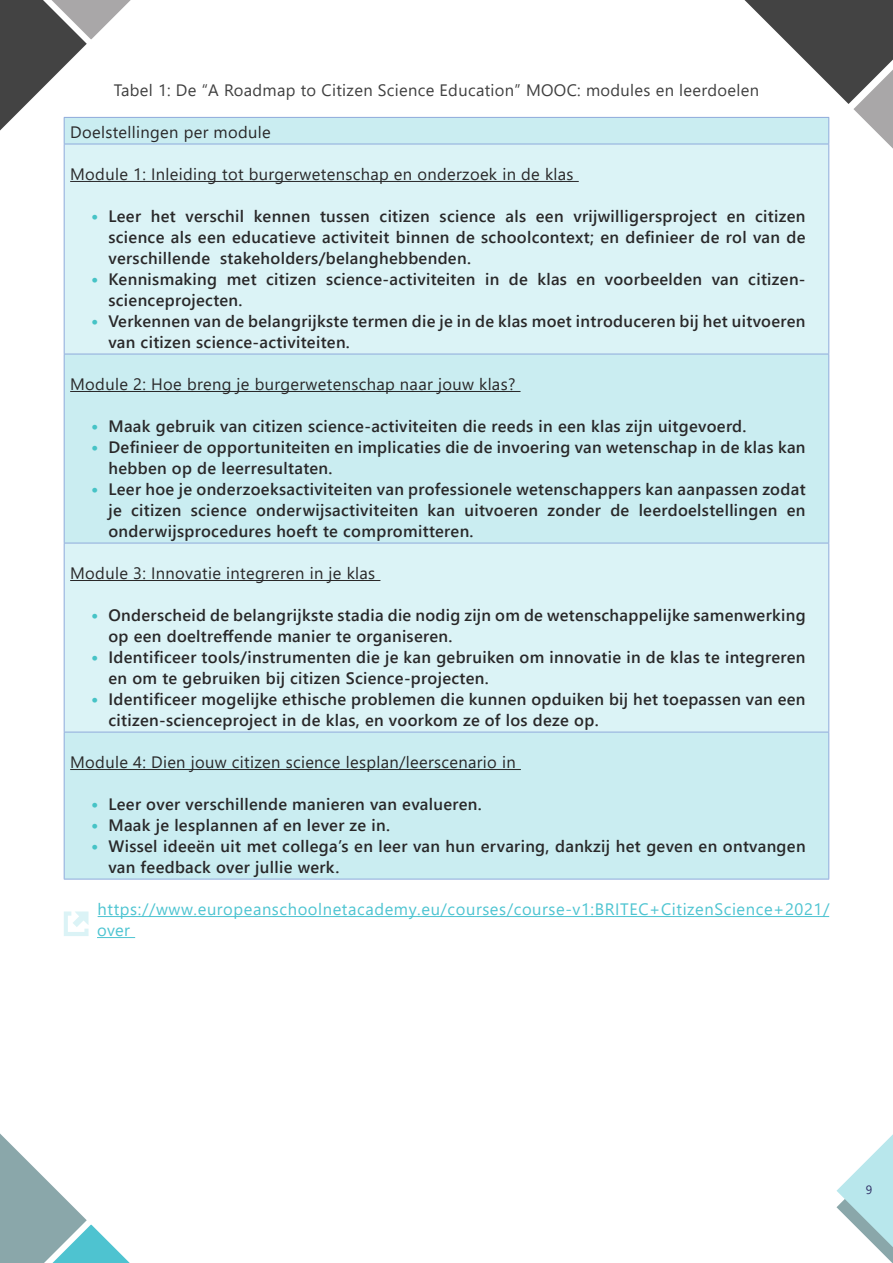
<style>
.page{position:relative;width:893px;height:1263px;background:#fff}
.page>*{position:absolute;margin:0;border:0;box-sizing:border-box;transform-origin:0 0}
.t1{font:600 16.5px/21px "Segoe UI";letter-spacing:.02em;color:#292829}
.t2{font:16.5px "Segoe UI";letter-spacing:.02em;color:#292829}
.t3{font:16.5px/21px "Segoe UI";letter-spacing:.035em;color:#4dc4d1}
.t4{font:16.5px "Segoe UI";letter-spacing:.02em;color:#404040}
.t5{font:12px "Segoe UI";color:#303066}
.s1{font-family:"Helvetica Neue";font-weight:300;font-size:13.5px;color:#46c3c6}
</style>
<div class="page">
<hr style="left:98px;top:916px;width:731px;height:1px;background:#4dc4d1">
<hr style="left:97px;top:937px;width:38px;height:1px;background:#4dc4d1">
<div style="left:65px;top:118px;width:763px;height:761px;background:#caedf1"></div>
<svg style="left:65px;top:145px;width:763px;height:587px;background:#d5f0f4"></svg>
<hr style="left:64px;top:117px;width:765px;height:1px;background:#8eaadb">
<hr style="left:64px;top:144px;width:765px;height:1px;background:#8eaadb">
<hr style="left:64px;top:144px;width:1px;height:210px;background:#8eaadb">
<hr style="left:828px;top:144px;width:1px;height:210px;background:#8eaadb">
<hr style="left:64px;top:354px;width:765px;height:1px;background:#8eaadb">
<hr style="left:64px;top:354px;width:1px;height:189px;background:#8eaadb">
<hr style="left:828px;top:354px;width:1px;height:189px;background:#8eaadb">
<hr style="left:64px;top:543px;width:765px;height:1px;background:#8eaadb">
<hr style="left:64px;top:543px;width:1px;height:189px;background:#8eaadb">
<hr style="left:828px;top:543px;width:1px;height:189px;background:#8eaadb">
<hr style="left:64px;top:732px;width:765px;height:1px;background:#8eaadb">
<hr style="left:64px;top:732px;width:1px;height:147px;background:#8eaadb">
<hr style="left:828px;top:732px;width:1px;height:147px;background:#8eaadb">
<hr style="left:64px;top:879px;width:765px;height:1px;background:#8eaadb">
<hr style="left:70px;top:181px;width:509px;height:1px;background:#292829">
<hr style="left:70px;top:391px;width:451px;height:1px;background:#292829">
<hr style="left:70px;top:580px;width:310px;height:1px;background:#292829">
<hr style="left:70px;top:769px;width:451px;height:1px;background:#292829">
<svg style="left:64px;top:911px;width:25px;height:25px"></svg>
<svg style="left:836px;top:1134px;width:57px;height:129px"></svg>
<svg style="left:540px;top:0;width:353px;height:187px"></svg>
<svg style="left:0;top:0;width:217px;height:144px"></svg>
<svg style="left:0;top:1133px;width:130px;height:130px"></svg>
<p class="t4" style="left:114px;top:75px;width:647px">Tabel 1: De “A Roadmap to Citizen Science Education” MOOC: modules en leerdoelen</p>
<p class="t2" style="left:70px;top:117px;width:202px">Doelstellingen per module</p>
<p class="t2" style="left:70px;top:159px;width:505px">Module 1: Inleiding tot burgerwetenschap en onderzoek in de klas</p>
<p class="t1" style="left:108px;top:204px;width:699px;text-align:justify;text-indent:-17px"><span class="s1">•</span> Leer het verschil kennen tussen citizen science als een vrijwilligersproject en citizen science als een educatieve activiteit binnen de schoolcontext; en definieer de rol van de verschillende stakeholders/belanghebbenden.</p>
<p class="t1" style="left:108px;top:267px;width:699px;text-indent:-17px"><span class="s1">•</span> Kennismaking met citizen science-activiteiten in de klas en voorbeelden van citizen&shy;scienceprojecten.</p>
<p class="t1" style="left:108px;top:309px;width:699px;text-indent:-17px"><span class="s1">•</span> Verkennen van de belangrijkste termen die je in de klas moet introduceren bij het uitvoeren van citizen science-activiteiten.</p>
<p class="t2" style="left:70px;top:369px;width:447px">Module 2: Hoe breng je burgerwetenschap naar jouw klas?</p>
<p class="t1" style="left:91px;top:414px;width:657px"><span class="s1">•</span> Maak gebruik van citizen science-activiteiten die reeds in een klas zijn uitgevoerd.</p>
<p class="t1" style="left:108px;top:435px;width:699px;text-indent:-17px"><span class="s1">•</span> Definieer de opportuniteiten en implicaties die de invoering van wetenschap in de klas kan hebben op de leerresultaten.</p>
<p class="t1" style="left:108px;top:477px;width:699px;text-align:justify;text-indent:-17px"><span class="s1">•</span> Leer hoe je onderzoeksactiviteiten van professionele wetenschappers kan aanpassen zodat je citizen science onderwijsactiviteiten kan uitvoeren zonder de leerdoelstellingen en onderwijsprocedures hoeft te compromitteren.</p>
<p class="t2" style="left:70px;top:558px;width:307px">Module 3: Innovatie integreren in je klas</p>
<p class="t1" style="left:108px;top:603px;width:699px;text-indent:-17px"><span class="s1">•</span> Onderscheid de belangrijkste stadia die nodig zijn om de wetenschappelijke samenwerking op een doeltreffende manier te organiseren.</p>
<p class="t1" style="left:108px;top:645px;width:699px;text-indent:-17px"><span class="s1">•</span> Identificeer tools/instrumenten die je kan gebruiken om innovatie in de klas te integreren en om te gebruiken bij citizen Science-projecten.</p>
<p class="t1" style="left:108px;top:687px;width:699px;text-indent:-17px"><span class="s1">•</span> Identificeer mogelijke ethische problemen die kunnen opduiken bij het toepassen van een citizen-scienceproject in de klas, en voorkom ze of los deze op.</p>
<p class="t2" style="left:70px;top:747px;width:447px">Module 4: Dien jouw citizen science lesplan/leerscenario in</p>
<p class="t1" style="left:91px;top:792px;width:392px"><span class="s1">•</span> Leer over verschillende manieren van evalueren.</p>
<p class="t1" style="left:91px;top:813px;width:300px"><span class="s1">•</span> Maak je lesplannen af en lever ze in.</p>
<p class="t1" style="left:108px;top:834px;width:699px;text-indent:-17px"><span class="s1">•</span> Wissel ideeën uit met collega’s en leer van hun ervaring, dankzij het geven en ontvangen van feedback over jullie werk.</p>
<p class="t3" style="left:97px;top:897px;width:734px">https://www.europeanschoolnetacademy.eu/courses/course-v1:BRITEC+CitizenScience+2021/ over</p>
<p class="t5" style="left:866px;top:1178px;width:8px">9</p>
</div>
